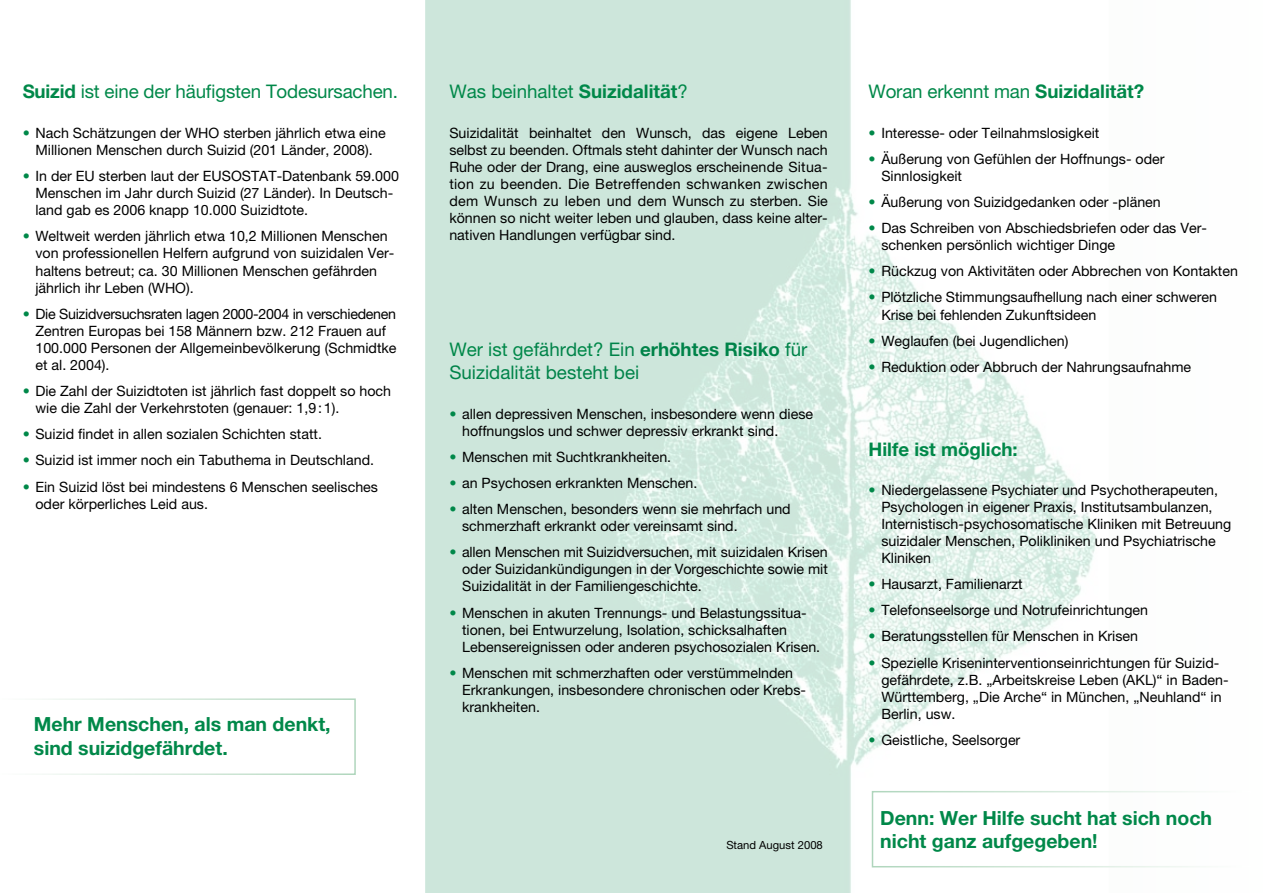
<style>
.page{position:relative;width:1263px;height:893px;background:#fff}
.page>*{position:absolute;margin:0;border:0;box-sizing:border-box;transform-origin:0 0}
.t1{font:700 19.5px/23.4px "Helvetica Neue LT Pro";color:#008849}
.t2{font:18.75px "Helvetica Neue LT Pro";letter-spacing:-.01em;color:#008849}
.t3{font:18.75px/22.5px "Helvetica Neue LT Pro";color:#008349}
.t4{font:700 18.75px "Helvetica Neue LT Pro";color:#008849}
.t5{font:14.25px/17.1px "Helvetica Neue LT Pro";color:#000}
.t6{font:11.25px "Helvetica Neue LT Pro";color:#000}
.s1{font-weight:700}
.s2{color:#008849}
</style>
<div class="page">
<img style="left:425px;top:0;width:684px;height:893px">
<svg style="left:48px;top:698px;width:308px;height:77px"></svg>
<div style="left:872px;top:791px;width:379px;height:76px;border:2px solid #fff"></div>
<h2 class="t2" style="left:23px;top:81px;width:377px"><span class="s1">Suizid</span> ist eine der häufigsten Todesursachen.</h2>
<p class="t5" style="left:23px;top:124px;width:364px;text-align:center"><span class="s2">•</span> Nach Schätzungen der WHO sterben jährlich etwa eine<br>Millionen Menschen durch Suizid (201 Länder, 2008).</p>
<p class="t5" style="left:35px;top:167px;width:365px;text-indent:-13px"><span class="s2">•</span> In der EU sterben laut der EUSOSTAT-Datenbank 59.000<br>Menschen im Jahr durch Suizid (27 Länder). In Deutsch&shy;land gab es 2006 knapp 10.000 Suizidtote.</p>
<p class="t5" style="left:35px;top:227px;width:360px;text-indent:-13px"><span class="s2">•</span> Weltweit werden jährlich etwa 10,2 Millionen Menschen von professionellen Helfern aufgrund von suizidalen Ver&shy;haltens betreut; ca. 30 Millionen Menschen gefährden jährlich ihr Leben (WHO).</p>
<p class="t5" style="left:35px;top:305px;width:363px;text-indent:-13px"><span class="s2">•</span> Die Suizidversuchsraten lagen 2000-2004 in verschiedenen Zentren Europas bei 158 Männern bzw. 212 Frauen auf 100.000 Personen der Allgemeinbevölkerung (Schmidtke et al. 2004).</p>
<p class="t5" style="left:35px;top:382px;width:357px;text-indent:-13px"><span class="s2">•</span> Die Zahl der Suizidtoten ist jährlich fast doppelt so hoch wie die Zahl der Verkehrstoten (genauer: 1,9:1).</p>
<p class="t5" style="left:23px;top:425px;width:301px"><span class="s2">•</span> Suizid findet in allen sozialen Schichten statt.</p>
<p class="t5" style="left:23px;top:452px;width:353px"><span class="s2">•</span> Suizid ist immer noch ein Tabuthema in Deutschland.</p>
<p class="t5" style="left:35px;top:478px;width:344px;text-indent:-13px"><span class="s2">•</span> Ein Suizid löst bei mindestens 6 Menschen seelisches oder körperliches Leid aus.</p>
<h1 class="t1" style="left:34px;top:712px;width:298px">Mehr Menschen, als man denkt, sind suizidgefährdet.</h1>
<h2 class="t2" style="left:449px;top:81px;width:240px">Was beinhaltet <span class="s1">Suizidalität</span>?</h2>
<h2 class="t2" style="left:868px;top:81px;width:277px">Woran erkennt man <span class="s1">Suizidalität?</span></h2>
<p class="t5" style="left:449px;top:124px;width:380px;text-align:justify">Suizidalität beinhaltet den Wunsch, das eigene Leben selbst zu beenden. Oftmals steht dahinter der Wunsch nach Ruhe oder der Drang, eine ausweglos erscheinende Situa&shy;tion zu beenden. Die Betreffenden schwanken zwischen dem Wunsch zu leben und dem Wunsch zu sterben. Sie können so nicht weiter leben und glauben, dass keine alter&shy;nativen Handlungen verfügbar sind.</p>
<h2 class="t3" style="left:449px;top:338px;width:359px"><span class="s2">Wer ist ge</span>fährd<span class="s2">et?</span> Ein <span class="s1">erhöhtes Risiko</span> für<br>Suizidalität besteht bei</h2>
<p class="t5" style="left:462px;top:405px;width:353px;text-indent:-13px"><span class="s2">•</span> allen depressiven Menschen, insbesondere wenn diese hoffnungslos und schwer depressiv erkrankt sind.</p>
<p class="t5" style="left:449px;top:448px;width:223px"><span class="s2">•</span> Menschen mit Suchtkrankheiten.</p>
<p class="t5" style="left:449px;top:474px;width:249px"><span class="s2">•</span> an Psychosen erkrankten Menschen.</p>
<p class="t5" style="left:462px;top:500px;width:330px;text-indent:-13px"><span class="s2">•</span> alten Menschen, besonders wenn sie mehrfach und schmerzhaft erkrankt oder vereinsamt sind.</p>
<p class="t5" style="left:462px;top:543px;width:367px;text-align:justify;text-indent:-13px"><span class="s2">•</span> allen Menschen mit Suizidversuchen, mit suizidalen Krisen oder Suizidankündigungen in der Vorgeschichte sowie mit Suizidalität in der Familiengeschichte.</p>
<p class="t5" style="left:462px;top:604px;width:360px;text-indent:-13px"><span class="s2">•</span> Menschen in akuten Trennungs- und Belastungssitua&shy;tionen, bei Entwurzelung, Isolation, schicksalhaften<br>Lebensereignissen oder anderen psychosozialen Krisen.</p>
<p class="t5" style="left:462px;top:664px;width:345px;text-indent:-13px"><span class="s2">•</span> Menschen mit schmerzhaften oder verstümmelnden<br>Erkrankungen, insbesondere chronischen oder Krebs&shy;krankheiten.</p>
<p class="t6" style="left:726px;top:838px;width:98px">Stand August 2008</p>
<p class="t5" style="left:868px;top:124px;width:232px"><span class="s2">•</span> Interesse- oder Teilnahmslosigkeit</p>
<p class="t5" style="left:881px;top:150px;width:285px;text-indent:-13px"><span class="s2">•</span> Äußerung von Gefühlen der Hoffnungs- oder<br>Sinnlosigkeit</p>
<p class="t5" style="left:868px;top:193px;width:294px"><span class="s2">•</span> Äußerung von Suizidgedanken oder -plänen</p>
<p class="t5" style="left:881px;top:219px;width:327px;text-indent:-13px"><span class="s2">•</span> Das Schreiben von Abschiedsbriefen oder das Ver&shy;schenken persönlich wichtiger Dinge</p>
<p class="t5" style="left:868px;top:263px;width:371px"><span class="s2">•</span> Rückzug von Aktivitäten oder Abbrechen von Kontakten</p>
<p class="t5" style="left:881px;top:289px;width:337px;text-indent:-13px"><span class="s2">•</span> Plötzliche Stimmungsaufhellung nach einer schweren<br>Krise bei fehlenden Zukunftsideen</p>
<p class="t5" style="left:868px;top:332px;width:201px"><span class="s2">•</span> Weglaufen (bei Jugendlichen)</p>
<p class="t5" style="left:868px;top:358px;width:324px"><span class="s2">•</span> Reduktion oder Abbruch der Nahrungsaufnahme</p>
<h2 class="t4" style="left:868px;top:438px;width:151px">Hilfe ist möglich:</h2>
<p class="t5" style="left:881px;top:481px;width:352px;text-indent:-13px"><span class="s2">•</span> Niedergelassene Psychiater und Psychotherapeuten, Psychologen in eigener Praxis, Institutsambulanzen, Internistisch-psychosomatische Kliniken mit Betreuung suizidaler Menschen, Polikliniken und Psychiatrische Kliniken</p>
<p class="t5" style="left:868px;top:575px;width:156px"><span class="s2">•</span> Hausarzt, Familienarzt</p>
<p class="t5" style="left:868px;top:602px;width:281px"><span class="s2">•</span> Telefonseelsorge und Notrufeinrichtungen</p>
<p class="t5" style="left:868px;top:628px;width:271px"><span class="s2">•</span> Beratungsstellen für Menschen in Krisen</p>
<p class="t5" style="left:881px;top:654px;width:349px;text-indent:-13px"><span class="s2">•</span> Spezielle Kriseninterventionseinrichtungen für Suizid&shy;gefährdete, z.B. „Arbeitskreise Leben (AKL)“ in Baden-Württemberg, „Die Arche“ in München, „Neuhland“ in Berlin, usw.</p>
<p class="t5" style="left:868px;top:731px;width:153px"><span class="s2">•</span> Geistliche, Seelsorger</p>
<h1 class="t1" style="left:880px;top:806px;width:333px">Denn: Wer Hilfe sucht hat sich noch nicht ganz aufgegeben!</h1>
</div>
